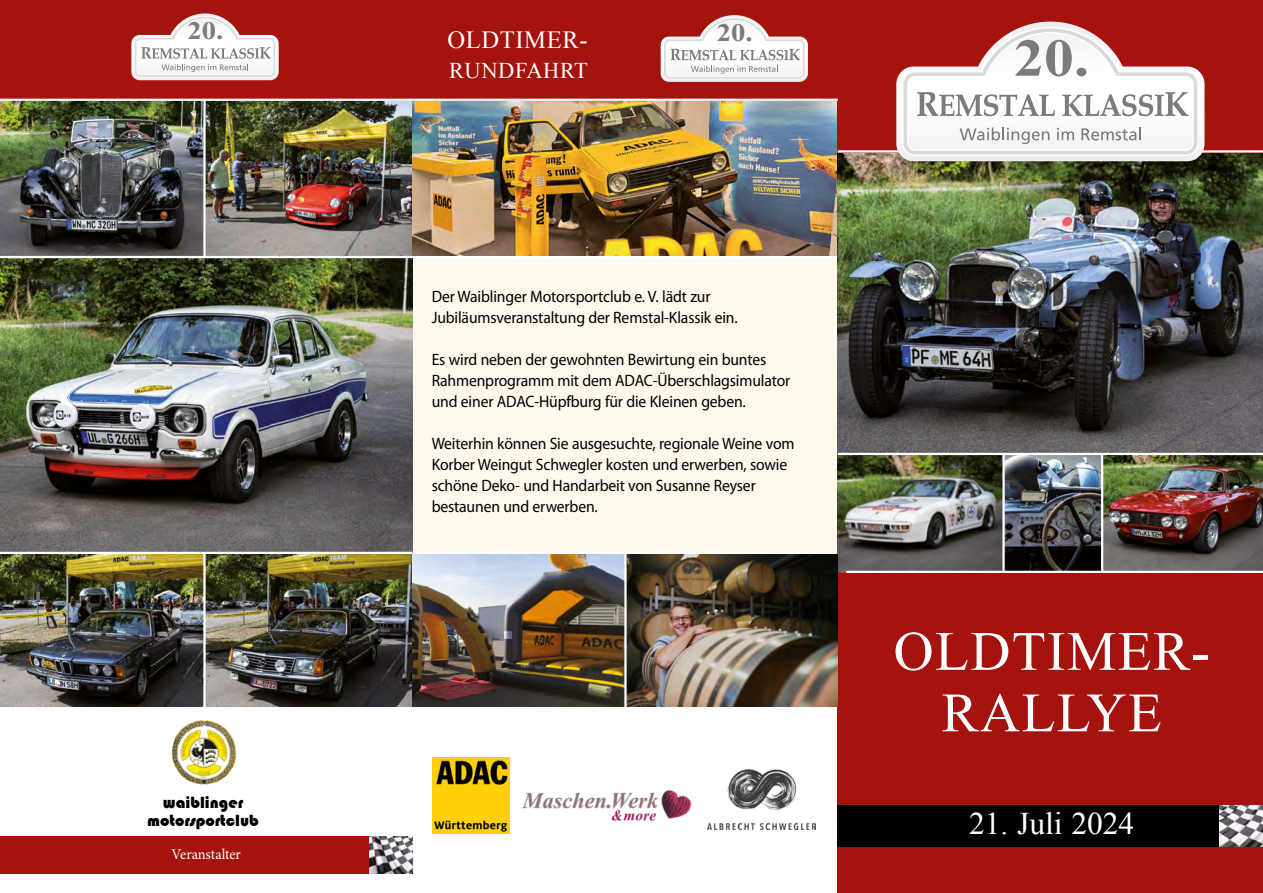
<style>
.page{position:relative;width:1263px;height:893px;background:#fff}
.page>*{position:absolute;margin:0;border:0;box-sizing:border-box;transform-origin:0 0}
.t1{font:55.5px/61.5px "Times New Roman";letter-spacing:.025em;color:#fff;text-align:center}
.t2{font:700 53.1px "Times New Roman";color:#7c7b7b;scale:1.13 1}
.t3{font:31.5px "Times New Roman";color:#fff}
.t4{font:700 25.35px "Times New Roman";color:#7c7b7b;scale:1.13 1}
.t5{font:24.6px "Times New Roman";letter-spacing:.025em;color:#fff}
.t6{font:22.5px "Times New Roman";letter-spacing:.025em;color:#fff}
.t7{font:16.8px "Bauhaus 93";color:#000}
.t8{font:16.5px/21px "Myriad Pro";letter-spacing:-.01em;color:#000;scale:.95 1}
.copy{font:15px "Minion Pro";letter-spacing:-.005em;color:#fff;scale:.96 1}
</style>
<div class="page">
<div style="left:412px;top:258px;width:425px;height:294px;background:#fff8ec"></div>
<img style="left:206px;top:101px;width:206px;height:155px">
<img style="left:0;top:101px;width:203px;height:155px">
<img style="left:0;top:258px;width:412px;height:294px">
<img style="left:412px;top:101px;width:426px;height:155px">
<img style="left:838px;top:153px;width:425px;height:300px">
<div style="left:838px;top:538px;width:425px;height:355px;background:#a4130e"></div>
<div style="left:838px;top:0;width:425px;height:152px;background:#a4130e"></div>
<div style="left:0;top:0;width:838px;height:101px;background:#a4130e"></div>
<svg style="left:131px;top:13px;width:148px;height:67px"></svg>
<hr style="left:838px;top:150px;width:425px;height:3px;background:#fff">
<svg style="left:896px;top:22px;width:308px;height:139px"></svg>
<hr style="left:839px;top:570px;width:424px;height:2px;background:#fff">
<img style="left:1005px;top:455px;width:96px;height:116px">
<img style="left:1103px;top:455px;width:160px;height:116px">
<img style="left:838px;top:455px;width:164px;height:116px">
<hr style="left:0;top:99px;width:838px;height:2px;background:#fff">
<hr style="left:846px;top:571px;width:417px;height:2px;background:#fff">
<hr style="left:1002px;top:454px;width:3px;height:118px;background:#fff">
<hr style="left:1101px;top:454px;width:2px;height:118px;background:#fff">
<div style="left:838px;top:805px;width:425px;height:41px;background:#000"></div>
<img style="left:1219px;top:805px;width:44px;height:41px">
<img style="left:171px;top:719px;width:66px;height:66px;border-radius:33px">
<svg style="left:661px;top:15px;width:147px;height:67px"></svg>
<img style="left:0;top:554px;width:203px;height:152px">
<img style="left:206px;top:554px;width:418px;height:152px">
<img style="left:627px;top:554px;width:211px;height:152px">
<img style="left:446px;top:757px;width:246px;height:77px">
<div style="left:0;top:836px;width:412px;height:38px;background:#a4130e"></div>
<img style="left:370px;top:836px;width:42px;height:38px">
<img style="left:433px;top:758px;width:76px;height:76px">
<img style="left:707px;top:769px;width:108px;height:61px">
<p class="t4" style="left:188px;top:13px;width:33px">20.</p>
<p class="t7" style="left:163px;top:793px;width:82px">waiblinger</p>
<p class="t7" style="left:147px;top:811px;width:113px">motorsportclub</p>
<p class="copy" style="left:171px;top:844px;width:74px">Veranstalter</p>
<p class="t5" style="left:447px;top:23px;width:142px">OLDTIMER-</p>
<p class="t6" style="left:449px;top:55px;width:140px">RUNDFAHRT</p>
<p class="t4" style="left:717px;top:15px;width:33px">20.</p>
<p class="t8" style="left:432px;top:285px;width:324px">Der Waiblinger Motorsportclub e. V. lädt zur<br>Jubiläumsveranstaltung der Remstal-Klassik ein.</p>
<p class="t8" style="left:432px;top:348px;width:379px">Es wird neben der gewohnten Bewirtung ein buntes<br>Rahmenprogramm mit dem ADAC-Überschlagsimulator und einer ADAC-Hüpfburg für die Kleinen geben.</p>
<p class="t8" style="left:432px;top:432px;width:383px">Weiterhin können Sie ausgesuchte, regionale Weine vom</p>
<p class="t8" style="left:432px;top:453px;width:376px">Korber Weingut Schwegler kosten und erwerben, sowie</p>
<p class="t8" style="left:432px;top:474px;width:343px">schöne Deko- und Handarbeit von Susanne Reyser</p>
<p class="t8" style="left:432px;top:495px;width:176px">bestaunen und erwerben.</p>
<p class="t2" style="left:1014px;top:21px;width:68px">20.</p>
<p class="t1" style="left:893px;top:620px;width:318px">OLDTIMER-<br>RALLYE</p>
<p class="t3" style="left:969px;top:802px;width:167px">21. Juli 2024</p>
</div>
